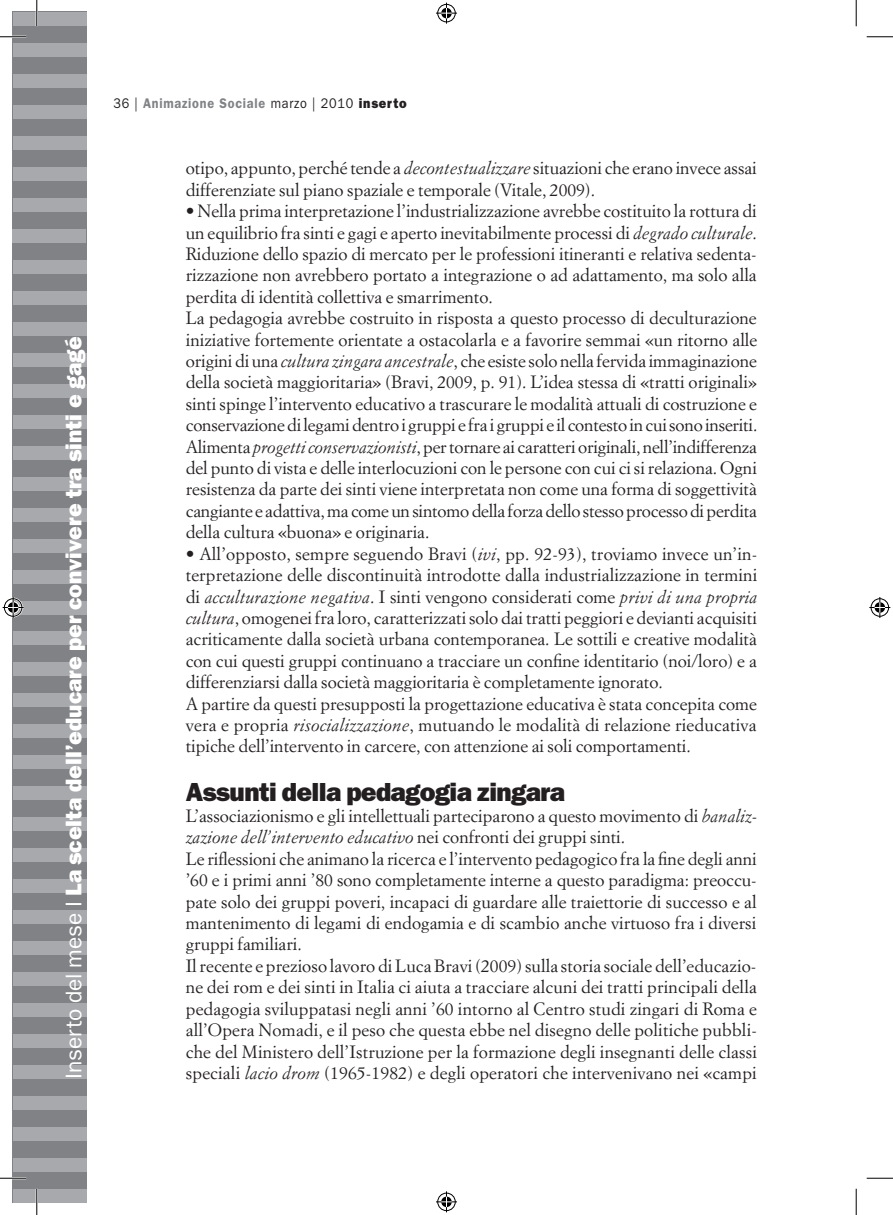
<style>
.page{position:relative;width:893px;height:1215px;background:#fff}
.page>*{position:absolute;margin:0;border:0;box-sizing:border-box;transform-origin:0 0}
.t1{font:26.25px "ITC Franklin Gothic Std Hvy";letter-spacing:-.025em;color:#231f20}
.t2{font:22.75px "ITC Franklin Gothic Std Hvy";color:#fff}
.t3{font:17.5px/21.3px "Simoncini Garamond Std";color:#231f20}
.t4{font:600 14px "ITC Franklin Gothic Std";letter-spacing:.06em;color:#808285;scale:.9 1}
.s1{font-family:"ITC Franklin Gothic Std"}
.s2{font-weight:400;color:#231f20}
.s3{font-family:"ITC Franklin Gothic Std Hvy";font-weight:400;color:#231f20}
.s4{font-style:italic}
</style>
<div class="page">
<div style="left:12px;top:12px;width:74px;height:1190px;background:#808285"></div>
<div style="left:13px;top:12px;width:73px;height:14px;background:#a8a9ad"></div>
<div style="left:13px;top:43px;width:73px;height:14px;background:#a8a9ad"></div>
<div style="left:13px;top:74px;width:73px;height:14px;background:#a8a9ad"></div>
<div style="left:13px;top:105px;width:73px;height:14px;background:#a8a9ad"></div>
<div style="left:13px;top:476px;width:73px;height:14px;background:#a8a9ad"></div>
<div style="left:13px;top:817px;width:73px;height:14px;background:#a8a9ad"></div>
<div style="left:13px;top:136px;width:73px;height:14px;background:#a8a9ad"></div>
<div style="left:13px;top:507px;width:73px;height:14px;background:#a8a9ad"></div>
<div style="left:13px;top:848px;width:73px;height:14px;background:#a8a9ad"></div>
<div style="left:13px;top:167px;width:73px;height:14px;background:#a8a9ad"></div>
<div style="left:13px;top:538px;width:73px;height:14px;background:#a8a9ad"></div>
<div style="left:13px;top:879px;width:73px;height:14px;background:#a8a9ad"></div>
<div style="left:13px;top:198px;width:73px;height:13px;background:#a8a9ad"></div>
<div style="left:12px;top:229px;width:73px;height:13px;background:#a8a9ad"></div>
<div style="left:13px;top:569px;width:73px;height:14px;background:#a8a9ad"></div>
<div style="left:13px;top:910px;width:73px;height:14px;background:#a8a9ad"></div>
<div style="left:13px;top:260px;width:73px;height:13px;background:#a8a9ad"></div>
<div style="left:13px;top:600px;width:73px;height:14px;background:#a8a9ad"></div>
<div style="left:13px;top:941px;width:73px;height:14px;background:#a8a9ad"></div>
<div style="left:13px;top:291px;width:73px;height:13px;background:#a8a9ad"></div>
<div style="left:13px;top:631px;width:73px;height:14px;background:#a8a9ad"></div>
<div style="left:13px;top:972px;width:73px;height:14px;background:#a8a9ad"></div>
<div style="left:13px;top:322px;width:73px;height:13px;background:#a8a9ad"></div>
<div style="left:13px;top:662px;width:73px;height:14px;background:#a8a9ad"></div>
<div style="left:13px;top:1003px;width:73px;height:14px;background:#a8a9ad"></div>
<div style="left:13px;top:353px;width:73px;height:13px;background:#a8a9ad"></div>
<div style="left:13px;top:693px;width:73px;height:14px;background:#a8a9ad"></div>
<div style="left:13px;top:1034px;width:73px;height:14px;background:#a8a9ad"></div>
<div style="left:13px;top:384px;width:73px;height:13px;background:#a8a9ad"></div>
<div style="left:13px;top:724px;width:73px;height:14px;background:#a8a9ad"></div>
<div style="left:13px;top:1065px;width:73px;height:14px;background:#a8a9ad"></div>
<div style="left:13px;top:415px;width:73px;height:13px;background:#a8a9ad"></div>
<div style="left:13px;top:755px;width:73px;height:14px;background:#a8a9ad"></div>
<div style="left:13px;top:1096px;width:73px;height:14px;background:#a8a9ad"></div>
<div style="left:13px;top:1158px;width:73px;height:14px;background:#a8a9ad"></div>
<div style="left:13px;top:446px;width:73px;height:13px;background:#a8a9ad"></div>
<div style="left:13px;top:786px;width:73px;height:14px;background:#a8a9ad"></div>
<div style="left:13px;top:1127px;width:73px;height:14px;background:#a8a9ad"></div>
<div style="left:13px;top:1189px;width:73px;height:13px;background:#a8a9ad"></div>
<hr style="left:0;top:36px;width:26px;height:2px;background:#fff">
<hr style="left:0;top:1177px;width:26px;height:2px;background:#fff">
<hr style="left:36px;top:0;width:2px;height:26px;background:#fff">
<hr style="left:36px;top:1188px;width:2px;height:26px;background:#fff">
<svg style="left:0;top:36px;width:26px;height:1px"></svg>
<svg style="left:866px;top:36px;width:26px;height:1px"></svg>
<svg style="left:0;top:1177px;width:26px;height:1px"></svg>
<svg style="left:866px;top:1177px;width:26px;height:1px"></svg>
<svg style="left:36px;top:0;width:1px;height:26px"></svg>
<svg style="left:36px;top:1188px;width:1px;height:26px"></svg>
<svg style="left:855px;top:0;width:1px;height:26px"></svg>
<svg style="left:855px;top:1188px;width:1px;height:26px"></svg>
<svg style="left:436px;top:3px;width:21px;height:21px"></svg>
<svg style="left:436px;top:1191px;width:21px;height:21px"></svg>
<svg style="left:3px;top:597px;width:21px;height:21px"></svg>
<svg style="left:869px;top:597px;width:20px;height:21px"></svg>
<h2 class="t2" style="left:60px;top:1078px;width:744px;rotate:-90deg"><span class="s1">Inserto del mese I</span> La scelta dell’educare per convivere tra sinti e gagé</h2>
<p class="t4" style="left:113px;top:94px;width:327px"><span class="s2">36 |</span> Animazione Sociale <span class="s2">marzo | 2010</span> <span class="s3">inserto</span></p>
<p class="t3" style="left:186px;top:157px;width:572px">otipo, appunto, perché tende a <span class="s4">decontestualizzare</span> situazioni che erano invece assai differenziate sul piano spaziale e temporale (Vitale, 2009).</p>
<p class="t3" style="left:186px;top:200px;width:572px">• Nella prima interpretazione l’industrializzazione avrebbe costituito la rottura di un equilibrio fra sinti e gagi e aperto inevitabilmente processi di <span class="s4">degrado culturale</span>.<br>Riduzione dello spazio di mercato per le professioni itineranti e relativa sedenta&shy;rizzazione non avrebbero portato a integrazione o ad adattamento, ma solo alla perdita di identità collettiva e smarrimento.<br>La pedagogia avrebbe costruito in risposta a questo processo di deculturazione iniziative fortemente orientate a ostacolarla e a favorire semmai «un ritorno alle origini di una <span class="s4">cultura zingara ancestrale</span>, che esiste solo nella fervida immaginazione della società maggioritaria» (Bravi, 2009, p. 91). L’idea stessa di «tratti originali» sinti spinge l’intervento educativo a trascurare le modalità attuali di costruzione e conservazione di legami dentro i gruppi e fra i gruppi e il contesto in cui sono inseriti.<br>Alimenta <span class="s4">progetti conservazionisti</span>, per tornare ai caratteri originali, nell’indifferenza del punto di vista e delle interlocuzioni con le persone con cui ci si relaziona. Ogni resistenza da parte dei sinti viene interpretata non come una forma di soggettività cangiante e adattiva, ma come un sintomo della forza dello stesso processo di perdita della cultura «buona» e originaria.</p>
<p class="t3" style="left:186px;top:542px;width:572px">• All’opposto, sempre seguendo Bravi (<span class="s4">ivi</span>, pp. 92-93), troviamo invece un’in&shy;terpretazione delle discontinuità introdotte dalla industrializzazione in termini di <span class="s4">acculturazione negativa</span>. I sinti vengono considerati come <span class="s4">privi di una propria cultura</span>, omogenei fra loro, caratterizzati solo dai tratti peggiori e devianti acquisiti acriticamente dalla società urbana contemporanea. Le sottili e creative modalità con cui questi gruppi continuano a tracciare un confine identitario (noi/loro) e a differenziarsi dalla società maggioritaria è completamente ignorato.<br>A partire da questi presupposti la progettazione educativa è stata concepita come vera e propria <span class="s4">risocializzazione</span>, mutuando le modalità di relazione rieducativa tipiche dell’intervento in carcere, con attenzione ai soli comportamenti.</p>
<h1 class="t1" style="left:186px;top:776px;width:380px">Assunti della pedagogia zingara</h1>
<p class="t3" style="left:186px;top:804px;width:572px">L’associazionismo e gli intellettuali parteciparono a questo movimento di <span class="s4">banaliz&shy;zazione dell’intervento educativo</span> nei confronti dei gruppi sinti.<br>Le riflessioni che animano la ricerca e l’intervento pedagogico fra la fine degli anni ’60 e i primi anni ’80 sono completamente interne a questo paradigma: preoccu&shy;pate solo dei gruppi poveri, incapaci di guardare alle traiettorie di successo e al mantenimento di legami di endogamia e di scambio anche virtuoso fra i diversi gruppi familiari.<br>Il recente e prezioso lavoro di Luca Bravi (2009) sulla storia sociale dell’educazio&shy;ne dei rom e dei sinti in Italia ci aiuta a tracciare alcuni dei tratti principali della pedagogia sviluppatasi negli anni ’60 intorno al Centro studi zingari di Roma e all’Opera Nomadi, e il peso che questa ebbe nel disegno delle politiche pubbli&shy;che del Ministero dell’Istruzione per la formazione degli insegnanti delle classi speciali <span class="s4">lacio drom</span> (1965-1982) e degli operatori che intervenivano nei «campi</p>
</div>
